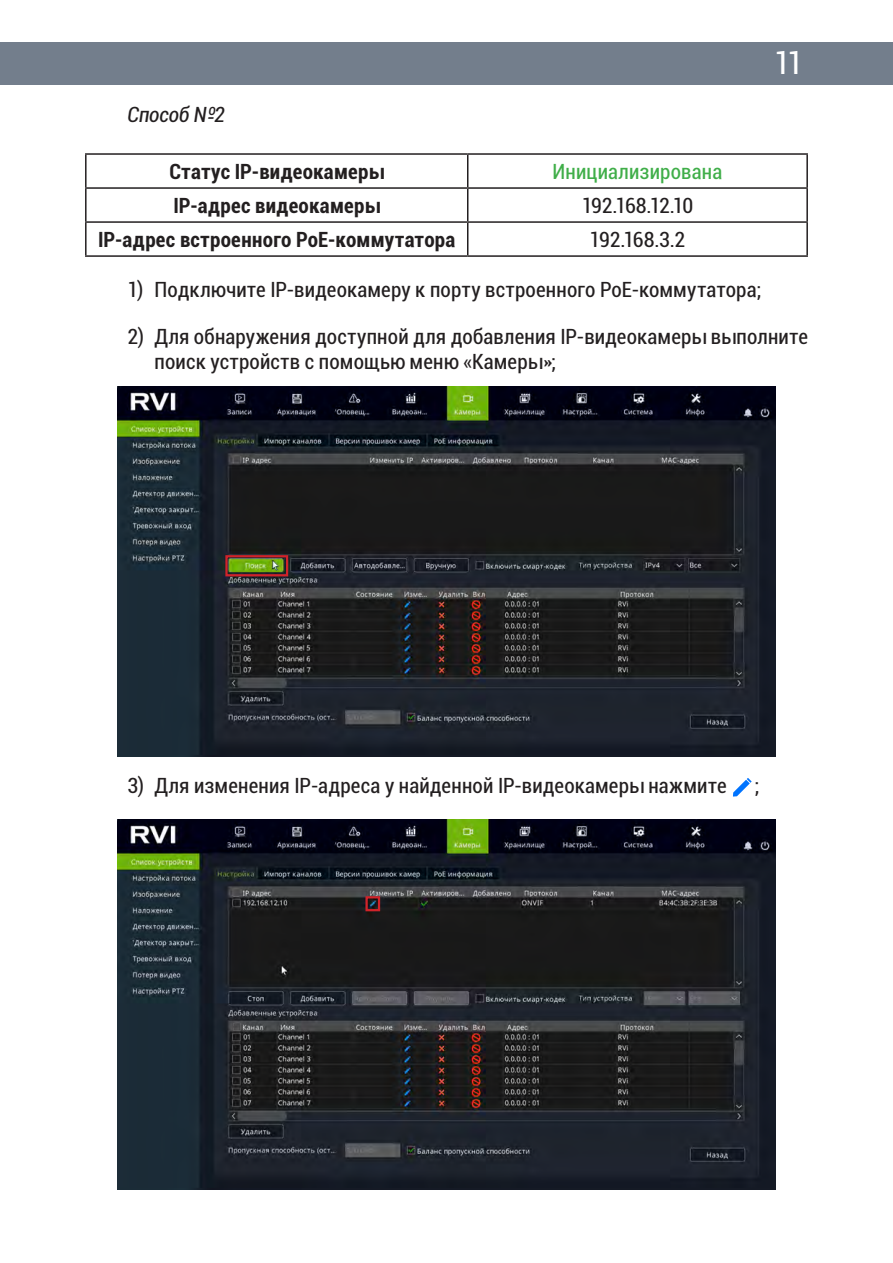
<style>
.page{position:relative;width:893px;height:1263px;background:#fff}
.page>*{position:absolute;margin:0;border:0;box-sizing:border-box;transform-origin:0 0}
.t1{font:condensed 31.5px "Roboto";color:#fff}
.t2{font:condensed 21px/25.2px "Roboto";letter-spacing:.005em;color:#231f20}
.t3{font:700 condensed 21px "Roboto";letter-spacing:.01em;color:#231f20}
.t4{font:condensed 21px "Roboto";letter-spacing:.01em;color:#40ae49}
.t5{font:condensed 21px "Roboto";letter-spacing:-.065em;color:#231f20}
.Примечания{font:italic condensed 21px "Roboto";letter-spacing:-.005em;color:#231f20}
</style>
<div class="page">
<div style="left:0;top:43px;width:893px;height:42px;background:#737e8c"></div>
<hr style="left:85px;top:153px;width:383px;height:2px;background:#231f20">
<hr style="left:85px;top:155px;width:2px;height:32px;background:#231f20">
<hr style="left:468px;top:153px;width:340px;height:2px;background:#231f20">
<hr style="left:467px;top:155px;width:1px;height:32px;background:#231f20">
<hr style="left:806px;top:155px;width:2px;height:32px;background:#231f20">
<hr style="left:85px;top:187px;width:383px;height:2px;background:#231f20">
<hr style="left:85px;top:189px;width:2px;height:32px;background:#231f20">
<hr style="left:468px;top:187px;width:340px;height:2px;background:#231f20">
<hr style="left:467px;top:189px;width:1px;height:32px;background:#231f20">
<hr style="left:806px;top:189px;width:2px;height:32px;background:#231f20">
<hr style="left:85px;top:221px;width:383px;height:2px;background:#231f20">
<hr style="left:85px;top:223px;width:2px;height:32px;background:#231f20">
<hr style="left:468px;top:221px;width:340px;height:2px;background:#231f20">
<hr style="left:467px;top:223px;width:1px;height:32px;background:#231f20">
<hr style="left:806px;top:223px;width:2px;height:32px;background:#231f20">
<hr style="left:85px;top:255px;width:383px;height:2px;background:#231f20">
<hr style="left:468px;top:255px;width:340px;height:2px;background:#231f20">
<img style="left:118px;top:820px;width:657px;height:369px">
<div style="left:365px;top:896px;width:15px;height:15px;border:2px solid #d1232a"></div>
<img style="left:118px;top:387px;width:657px;height:370px">
<div style="left:225px;top:555px;width:63px;height:21px;border:2px solid #d1232a"></div>
<svg style="left:733px;top:778px;width:19px;height:18px"></svg>
<p class="Примечания" style="left:128px;top:100px;width:99px">Способ №2</p>
<h1 class="t1" style="left:774px;top:41px;width:31px">11</h1>
<p class="t3" style="left:169px;top:157px;width:216px">Статус IP-видеокамеры</p>
<p class="t4" style="left:553px;top:157px;width:171px">Инициализирована</p>
<p class="t3" style="left:173px;top:191px;width:208px">IP-адрес видеокамеры</p>
<p class="t5" style="left:582px;top:191px;width:113px">192.168.12.10</p>
<p class="t3" style="left:98px;top:225px;width:359px">IP-адрес встроенного PoE-коммутатора</p>
<p class="t2" style="left:590px;top:226px;width:97px">192.168.3.2</p>
<p class="t2" style="left:128px;top:276px;width:635px">1) Подключите IP-видеокамеру к порту встроенного PoE-коммутатора;</p>
<p class="t2" style="left:155px;top:323px;width:655px;text-indent:-27px">2) Для обнаружения доступной для добавления IP-видеокамеры выполните поиск устройств с помощью меню «Камеры»;</p>
<p class="t2" style="left:128px;top:773px;width:601px">3) Для изменения IP-адреса у найденной IP-видеокамеры нажмите</p>
<p class="t2" style="left:754px;top:773px;width:6px">;</p>
</div>
